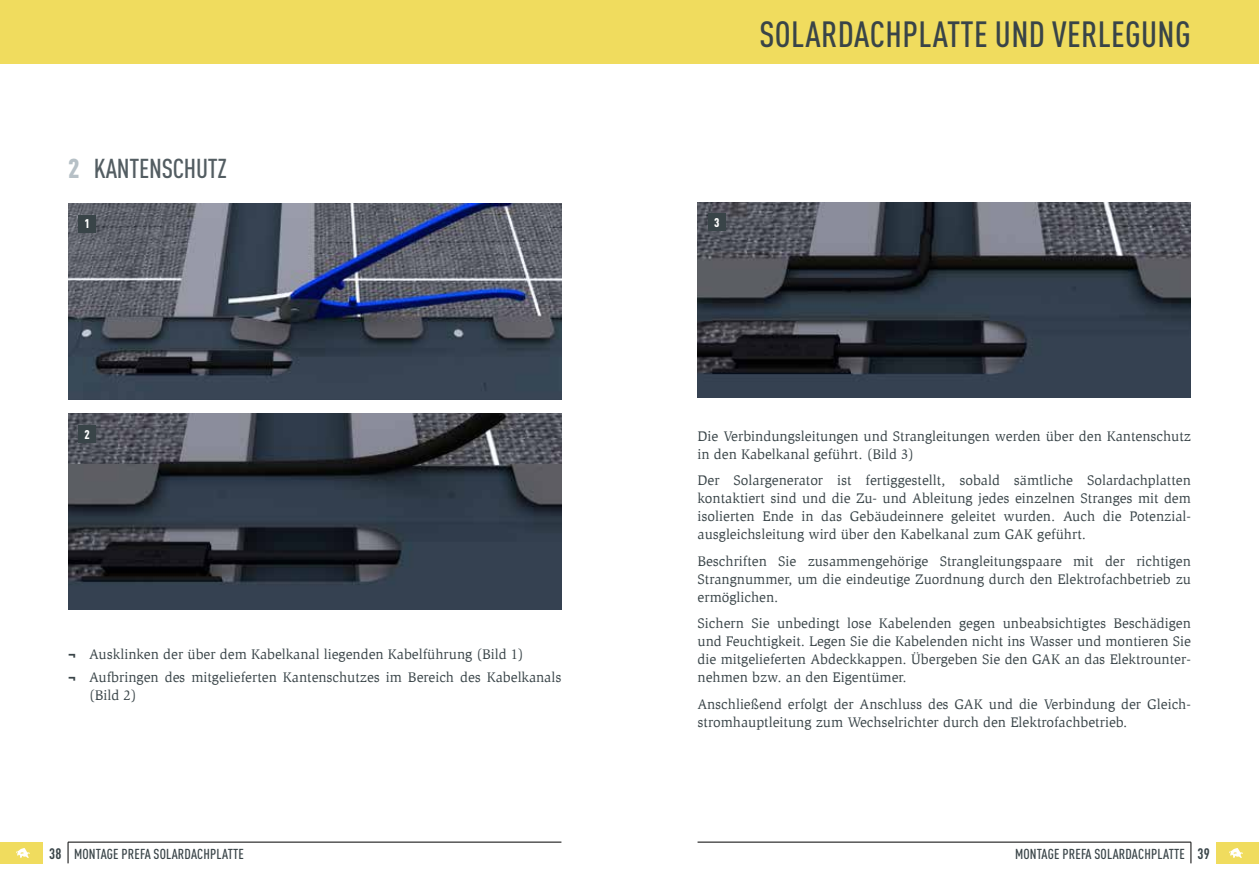
<style>
.page{position:relative;width:1259px;height:893px;background:#fff}
.page>*{position:absolute;margin:0;border:0;box-sizing:border-box;transform-origin:0 0}
.t1{font:500 condensed 36px "DIN Pro";letter-spacing:.01em;color:#394448}
.t2{font:500 condensed 27px "DIN Pro";letter-spacing:-.01em;color:#535d62}
.t3{font:14.25px/18px "Slimbach Pro";color:#394448}
.t4{font:500 condensed 14.25px "DIN Pro";letter-spacing:.01em;color:#394448}
.t5{font:900 condensed 12.45px "DIN Pro";color:#fff}
.s1{font-weight:900;color:#b6c0c6}
.s2{font-family:"DIN Pro";font-weight:700}
.s3{font-weight:700;font-size:15px}
</style>
<div class="page">
<div style="left:1216px;top:842px;width:43px;height:21px;background:#f0dc5e"></div>
<hr style="left:697px;top:842px;width:494px;height:1px;background:#000">
<svg style="left:1190px;top:842px;width:1px;height:21px"></svg>
<svg style="left:1229px;top:848px;width:13px;height:10px"></svg>
<div style="left:0;top:842px;width:43px;height:21px;background:#f0dc5e"></div>
<hr style="left:68px;top:842px;width:493px;height:1px;background:#000">
<svg style="left:68px;top:842px;width:1px;height:21px"></svg>
<svg style="left:16px;top:848px;width:14px;height:10px"></svg>
<div style="left:0;top:0;width:1259px;height:64px;background:#f0dc5e"></div>
<img style="left:68px;top:203px;width:493px;height:196px">
<div style="left:79px;top:215px;width:17px;height:17px;background:#394448"></div>
<img style="left:68px;top:414px;width:493px;height:195px">
<div style="left:79px;top:426px;width:17px;height:17px;background:#394448"></div>
<img style="left:697px;top:202px;width:494px;height:196px">
<div style="left:708px;top:214px;width:17px;height:17px;background:#394448"></div>
<h2 class="t2" style="left:68px;top:148px;width:38px"><span class="s1">2</span> KANT</h2>
<h2 class="t2" style="left:139px;top:148px;width:79px">ENSCHUTZ</h2>
<p class="t5" style="left:85px;top:214px;width:7px">1</p>
<p class="t5" style="left:85px;top:425px;width:7px">2</p>
<p class="t3" style="left:68px;top:643px;width:495px;line-height:22.2px"><span class="s2">¬</span> Ausklinken der über dem Kabelkanal liegenden Kabelführung (Bild 1)<br><span class="s2">¬</span> Aufbringen des mitgelieferten Kantenschutzes im Bereich des Kabelkanals</p>
<p class="t3" style="left:89px;top:686px;width:49px">(Bild 2)</p>
<h1 class="t1" style="left:732px;top:7px;width:460px">5 SOLARDACHPLATTE UND VERLEGUNG</h1>
<p class="t5" style="left:714px;top:213px;width:7px">3</p>
<p class="t3" style="left:697px;top:427px;width:495px">Die Verbindungsleitungen und Strangleitungen werden über den Kantenschutz in den Kabelkanal geführt. (Bild 3)</p>
<p class="t3" style="left:697px;top:471px;width:495px;text-align:justify">Der Solargenerator ist fertiggestellt, sobald sämtliche Solardachplatten kontaktiert sind und die Zu- und Ableitung jedes einzelnen Stranges mit dem isolierten Ende in das Gebäudeinnere geleitet wurden. Auch die Potenzial&shy;ausgleichsleitung wird über den Kabelkanal zum GAK geführt.</p>
<p class="t3" style="left:697px;top:552px;width:495px;text-align:justify">Beschriften Sie zusammengehörige Strangleitungspaare mit der richtigen Strangnummer, um die eindeutige Zuordnung durch den Elektrofachbetrieb zu ermöglichen.</p>
<p class="t3" style="left:697px;top:614px;width:495px;text-align:justify">Sichern Sie unbedingt lose Kabelenden gegen unbeabsichtigtes Beschädigen und Feuchtigkeit. Legen Sie die Kabelenden nicht ins Wasser und montieren Sie die mitgelieferten Abdeckkappen. Übergeben Sie den GAK an das Elektrounter&shy;nehmen bzw. an den Eigentümer.</p>
<p class="t3" style="left:697px;top:695px;width:495px">Anschließend erfolgt der Anschluss des GAK und die Verbindung der Gleich&shy;stromhauptleitung zum Wechselrichter durch den Elektrofachbetrieb.</p>
<p class="t4" style="left:49px;top:843px;width:41px"><span class="s3">38</span> MONTA</p>
<p class="t4" style="left:107px;top:843px;width:54px">GE PREFA SOLAR</p>
<p class="t4" style="left:185px;top:843px;width:61px">DACHPLATTE</p>
<p class="t4" style="left:1015px;top:843px;width:16px">MONTA</p>
<p class="t4" style="left:1048px;top:843px;width:54px">GE PREFA SOLAR</p>
<p class="t4" style="left:1125px;top:843px;width:86px">DACHPLATTE <span class="s3">39</span></p>
</div>
